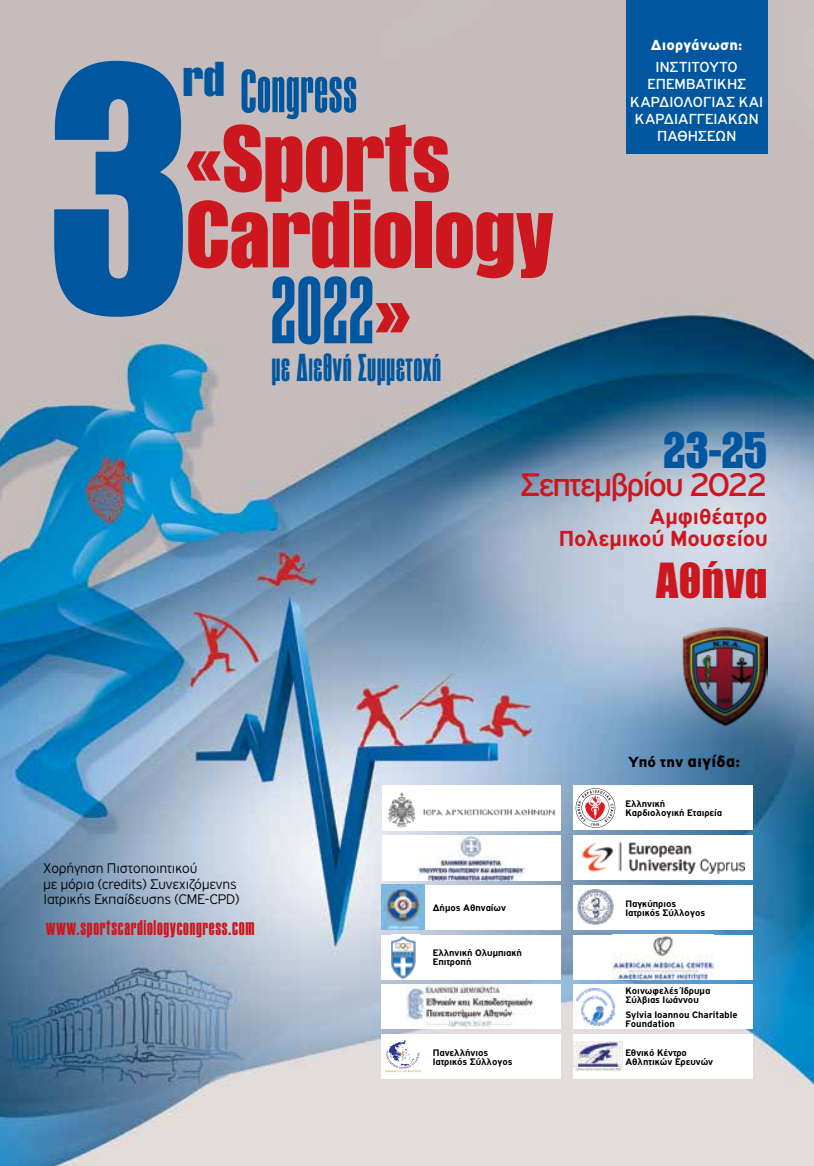
<style>
.page{position:relative;width:814px;height:1166px;background:#fff}
.page>*{position:absolute;margin:0;border:0;box-sizing:border-box;transform-origin:0 0}
.t1{font:900 330.75px "PF Fusion Sans";color:#0057a0;scale:.9 1}
.t2{font:900 88.02px "PF Fusion Sans";letter-spacing:-.02em;color:#cc171e}
.t3{font:300 88.02px "PF Fusion Sans";color:#0057a0}
.t4{font:300 56.52px "PF Fusion Sans";letter-spacing:-.015em;color:#0057a0}
.t5{font:900 47.77px "PF Fusion Sans";color:#0057a0}
.t6{font:900 47.07px "PF Fusion Sans";letter-spacing:.005em;color:#cc171e}
.t7{font:900 45.5px "PF Fusion Sans";color:#0057a0}
.t8{font:300 36.23px "PF Fusion Sans";color:#0057a0}
.t9{font:34.82px "PF Highway Gothic";letter-spacing:-.05em;color:#cc171e}
.t10{font:700 23.28px/22.1px "PF Highway Gothic";color:#cc171e;text-align:right}
.t11{font:300 19.78px "PF Fusion Sans";color:#cc171e;scale:1.2 1}
.t12{font:900 17.5px "PF Highway Gothic";letter-spacing:.01em;color:#000}
.t13{font:15.58px/17.3px "PF Highway Gothic";letter-spacing:.01em;color:#fff;text-align:center}
.t14{font:900 15.58px "PF Highway Gothic";letter-spacing:.01em;color:#fff}
.t15{font:300 14.88px/15.8px "PF Highway Gothic";color:#000}
.t16{font:700 10.15px/9.1px "PF Highway Gothic";color:#000}
.s1{font-weight:900;color:#cc171e}
.s2{font-size:20.65px}
.s3{font-size:15.58px}
</style>
<div class="page">
<img style="left:0;top:0;width:814px;height:1166px">
<div style="left:626px;top:0;width:141px;height:153px;background:#0057a0"></div>
<img style="left:682px;top:627px;width:85px;height:98px">
<div style="left:381px;top:785px;width:179px;height:45px;background:#fff"></div>
<img style="left:381px;top:791px;width:175px;height:37px">
<div style="left:573px;top:835px;width:180px;height:45px;background:#fff"></div>
<img style="left:582px;top:842px;width:162px;height:31px">
<div style="left:573px;top:935px;width:180px;height:44px;background:#fff"></div>
<img style="left:613px;top:934px;width:101px;height:45px">
<div style="left:573px;top:785px;width:180px;height:45px;background:#fff"></div>
<svg style="left:575px;top:788px;width:40px;height:40px"></svg>
<div style="left:573px;top:1034px;width:180px;height:45px;background:#fff"></div>
<img style="left:573px;top:1042px;width:50px;height:29px">
<div style="left:573px;top:984px;width:180px;height:45px;background:#fff"></div>
<img style="left:576px;top:988px;width:38px;height:37px">
<div style="left:381px;top:935px;width:179px;height:44px;background:#fff"></div>
<img style="left:391px;top:936px;width:25px;height:43px">
<div style="left:381px;top:835px;width:179px;height:45px;background:#fff"></div>
<img style="left:417px;top:835px;width:108px;height:45px">
<div style="left:381px;top:885px;width:179px;height:45px;background:#fff"></div>
<img style="left:381px;top:885px;width:43px;height:45px">
<div style="left:381px;top:984px;width:179px;height:45px;background:#fff"></div>
<img style="left:405px;top:985px;width:129px;height:42px">
<div style="left:381px;top:1034px;width:179px;height:44px;background:#fff"></div>
<svg style="left:385px;top:1040px;width:35px;height:32px"></svg>
<div style="left:573px;top:885px;width:180px;height:45px;background:#fff"></div>
<img style="left:578px;top:890px;width:35px;height:35px">
<h1 class="t1" style="left:44px;top:-16px;width:169px">3</h1>
<h3 class="t7" style="left:182px;top:50px;width:45px">rd</h3>
<h3 class="t4" style="left:240px;top:59px;width:119px">Congress</h3>
<h2 class="t2" style="left:185px;top:104px;width:267px">«Sports</h2>
<h2 class="t2" style="left:185px;top:180px;width:370px">Cardiology</h2>
<h2 class="t3" style="left:269px;top:260px;width:144px">2022<span class="s1">»</span></h2>
<h3 class="t8" style="left:271px;top:347px;width:172px">με Διεθνή Συμμετοχή</h3>
<h3 class="t14" style="left:650px;top:36px;width:93px">Διοργάνωση:</h3>
<h3 class="t13" style="left:630px;top:58px;width:134px">ΙΝΣΤΙΤΟΥΤΟ<br>ΕΠΕΜΒΑΤΙΚΗΣ<br>ΚΑΡΔΙΟΛΟΓΙΑΣ ΚΑΙ<br>ΚΑΡΔΙΑΓΓΕΙΑΚΩΝ<br>ΠΑΘΗΣΕΩΝ</h3>
<h3 class="t5" style="left:662px;top:420px;width:107px">23-25</h3>
<h3 class="t9" style="left:520px;top:466px;width:249px">Σεπτεμβρίου 2022</h3>
<h3 class="t10" style="left:559px;top:505px;width:210px">Αμφιθέατρο<br>Πολεμικού Μουσείου</h3>
<h3 class="t6" style="left:655px;top:551px;width:114px">Αθήνα</h3>
<h3 class="t15" style="left:44px;top:860px;width:197px">Xορήγηση Πιστοποιητικού<br>με μόρια (credits) Συνεχιζόμενης<br>Ιατρικής Εκπαίδευσης (CME-CPD)</h3>
<h3 class="t11" style="left:46px;top:916px;width:176px">www.sportscardiologycongress.<span class="s2">com</span></h3>
<p class="t16" style="left:433px;top:903px;width:75px">Δήμος Αθηναίων</p>
<p class="t16" style="left:433px;top:948px;width:91px">Ελληνική Ολυμπιακή<br>Επιτροπή</p>
<p class="t16" style="left:433px;top:1048px;width:81px">Πανελλήνιος<br>Ιατρικός Σύλλογος</p>
<h3 class="t12" style="left:628px;top:752px;width:113px"><span class="s3">Υπό την</span> αιγίδα:</h3>
<p class="t16" style="left:625px;top:799px;width:98px">Ελληνική<br>Καρδιολογική Εταιρεία</p>
<p class="t16" style="left:625px;top:899px;width:81px">Παγκύπριος<br>Ιατρικός Σύλλογος</p>
<p class="t16" style="left:625px;top:986px;width:86px">Κοινωφελές Ίδρυμα<br>Σύλβιας Ιωάννου</p>
<p class="t16" style="left:625px;top:1010px;width:114px">Sylvia Ioannou Charitable<br>Foundation</p>
<p class="t16" style="left:625px;top:1048px;width:89px">Εθνικό Κέντρο<br>Αθλητικών Ερευνών</p>
</div>
